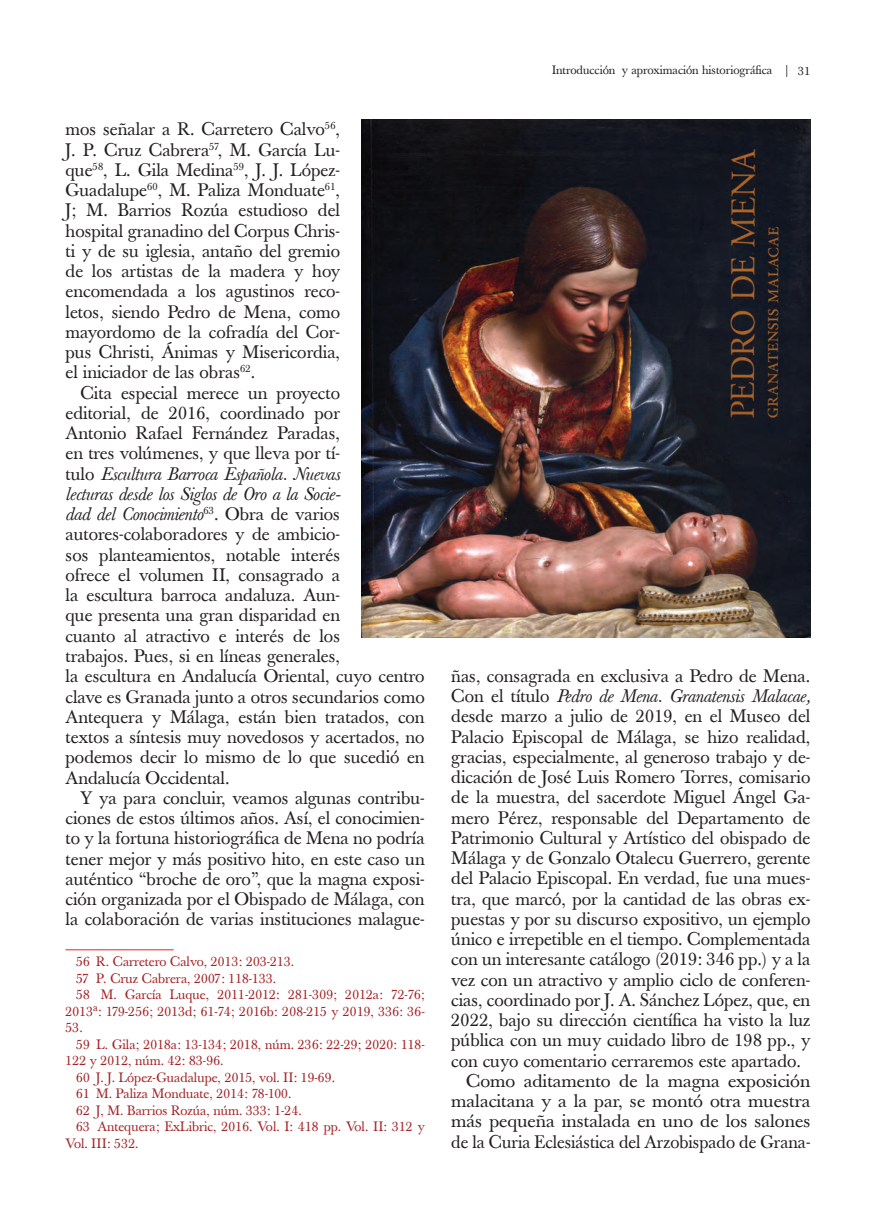
<style>
.page{position:relative;width:876px;height:1224px;background:#fff}
.page>*{position:absolute;margin:0;border:0;box-sizing:border-box;transform-origin:0 0}
.t1{font:18px/20.2px "Baskerville";color:#231f20;text-align:justify}
.t2{font:18px "Baskerville";color:#231f20;scale:1.05 1}
.t3{font:italic 18px "Baskerville";color:#231f20}
.t4{font:13.5px "Baskerville";color:#a22326}
.t5{font:13.5px "Baskerville";letter-spacing:.02em;color:#a22326}
.t6{font:12px "Baskerville";color:#231f20}
.s1{font-style:italic}
.s2{font-style:normal}
</style>
<div class="page">
<hr style="left:66px;top:949px;width:108px;height:1px;background:#ee1f23">
<img style="left:361px;top:120px;width:448px;height:518px">
<p class="t1" style="left:66px;top:120px;width:276px">mos señalar a R. Carretero Calvo<sup>56</sup>, J. P. Cruz Cabrera<sup>57</sup>, M. García Lu&shy;que<sup>58</sup>, L. Gila Medina<sup>59</sup>, J. J. López-Guadalupe<sup>60</sup>, M. Paliza Monduate<sup>61</sup>, J; M. Barrios Rozúa estudioso del hospital granadino del Corpus Chris&shy;ti y de su iglesia, antaño del gremio de los artistas de la madera y hoy encomendada a los agustinos reco&shy;letos, siendo Pedro de Mena, como mayordomo de la cofradía del Cor&shy;pus Christi, Ánimas y Misericordia, el iniciador de las obras<sup>62</sup>.</p>
<p class="t1" style="left:66px;top:383px;width:360px;text-align:left;text-indent:15px">Cita especial merece un proyecto<br>editorial, de 2016, coordinado por<br>Antonio Rafael Fernández Paradas,<br>en tres volúmenes, y que lleva por tí-<br>tulo <span class="s1">Escultura Barroca Española. Nuevas<br>lecturas desde los Siglos de Oro a la Socie-<br>dad del Conocimiento</span><sup>63</sup>. Obra de varios autores-colaboradores y de ambicio-<br>sos planteamientos, notable interés<br>ofrece el volumen II, consagrado a<br>la escultura barroca andaluza. Aun-<br>que presenta una gran disparidad en<br>cuanto al atractivo e interés de los<br>trabajos. Pues, si en líneas generales,<br>la escultura en Andalucía Oriental, cuyo centro clave es Granada junto a otros secundarios como Antequera y Málaga, están bien tratados, con textos a síntesis muy novedosos y acertados, no podemos decir lo mismo de lo que sucedió en Andalucía Occidental.</p>
<p class="t1" style="left:66px;top:788px;width:360px;text-indent:15px">Y ya para concluir, veamos algunas contribu&shy;ciones de estos últimos años. Así, el conocimien&shy;to y la fortuna historiográfica de Mena no podría tener mejor y más positivo hito, en este caso un auténtico “broche de oro”, que la magna exposi&shy;ción organizada por el Obispado de Málaga, con la colaboración de varias instituciones malague-</p>
<p class="t4" style="left:76px;top:954px;width:219px">56 R. Carretero Calvo, 2013: 203-213.</p>
<p class="t4" style="left:76px;top:970px;width:201px">57 P. Cruz Cabrera, 2007: 118-133.</p>
<p class="t4" style="left:76px;top:987px;width:350px">58 M. García Luque, 2011-2012: 281-309; 2012a: 72-76;</p>
<p class="t5" style="left:66px;top:1003px;width:360px">2013ª: 179-256; 2013d; 61-74; 2016b: 208-215 y 2019, 336: 36-</p>
<p class="t4" style="left:66px;top:1020px;width:19px">53.</p>
<p class="t5" style="left:76px;top:1036px;width:350px">59 L. Gila; 2018a: 13-134; 2018, núm. 236: 22-29; 2020: 118-</p>
<p class="t5" style="left:66px;top:1053px;width:159px">122 y 2012, núm. 42: 83-96.</p>
<p class="t4" style="left:76px;top:1069px;width:260px">60 J. J. López-Guadalupe, 2015, vol. II: 19-69.</p>
<p class="t4" style="left:76px;top:1086px;width:217px">61 M. Paliza Monduate, 2014: 78-100.</p>
<p class="t4" style="left:76px;top:1102px;width:227px">62 J, M. Barrios Rozúa, núm. 333: 1-24.</p>
<p class="t4" style="left:76px;top:1119px;width:350px">63 Antequera; ExLibric, 2016. Vol. I: 418 pp. Vol. II: 312 y</p>
<p class="t5" style="left:66px;top:1135px;width:74px">Vol. III: 532.</p>
<p class="t6" style="left:552px;top:63px;width:260px">Introducción y aproximación historiográfica | 31</p>
<p class="t1" style="left:451px;top:666px;width:360px">ñas, consagrada en exclusiva a Pedro de Mena.</p>
<p class="t3" style="left:451px;top:685px;width:360px"><span class="s2">Con el título</span> Pedro de Mena. Granatensis Malacae,</p>
<p class="t1" style="left:451px;top:706px;width:360px">desde marzo a julio de 2019, en el Museo del</p>
<p class="t1" style="left:451px;top:727px;width:360px">Palacio Episcopal de Málaga, se hizo realidad,</p>
<p class="t1" style="left:451px;top:747px;width:360px">gracias, especialmente, al generoso trabajo y de-</p>
<p class="t1" style="left:451px;top:767px;width:360px">dicación de José Luis Romero Torres, comisario</p>
<p class="t1" style="left:451px;top:787px;width:360px">de la muestra, del sacerdote Miguel Ángel Ga-</p>
<p class="t1" style="left:451px;top:808px;width:360px">mero Pérez, responsable del Departamento de</p>
<p class="t1" style="left:451px;top:828px;width:360px">Patrimonio Cultural y Artístico del obispado de</p>
<p class="t1" style="left:451px;top:848px;width:360px">Málaga y de Gonzalo Otalecu Guerrero, gerente</p>
<p class="t1" style="left:451px;top:868px;width:360px">del Palacio Episcopal. En verdad, fue una mues-</p>
<p class="t1" style="left:451px;top:889px;width:360px">tra, que marcó, por la cantidad de las obras ex-</p>
<p class="t1" style="left:451px;top:909px;width:360px">puestas y por su discurso expositivo, un ejemplo</p>
<p class="t1" style="left:451px;top:929px;width:360px">único e irrepetible en el tiempo. Complementada</p>
<p class="t1" style="left:451px;top:949px;width:360px">con un interesante catálogo (2019: 346 pp.) y a la</p>
<p class="t1" style="left:451px;top:970px;width:360px">vez con un atractivo y amplio ciclo de conferen-</p>
<p class="t1" style="left:451px;top:990px;width:360px">cias, coordinado por J. A. Sánchez López, que, en</p>
<p class="t1" style="left:451px;top:1010px;width:360px">2022, bajo su dirección científica ha visto la luz</p>
<p class="t1" style="left:451px;top:1030px;width:360px">pública con un muy cuidado libro de 198 pp., y</p>
<p class="t1" style="left:451px;top:1051px;width:351px">con cuyo comentario cerraremos este apartado.</p>
<p class="t2" style="left:466px;top:1070px;width:329px">Como aditamento de la magna exposición</p>
<p class="t2" style="left:451px;top:1090px;width:343px">malacitana y a la par, se montó otra muestra</p>
<p class="t2" style="left:451px;top:1111px;width:343px">más pequeña instalada en uno de los salones</p>
<p class="t1" style="left:451px;top:1132px;width:360px">de la Curia Eclesiástica del Arzobispado de Grana-</p>
</div>
